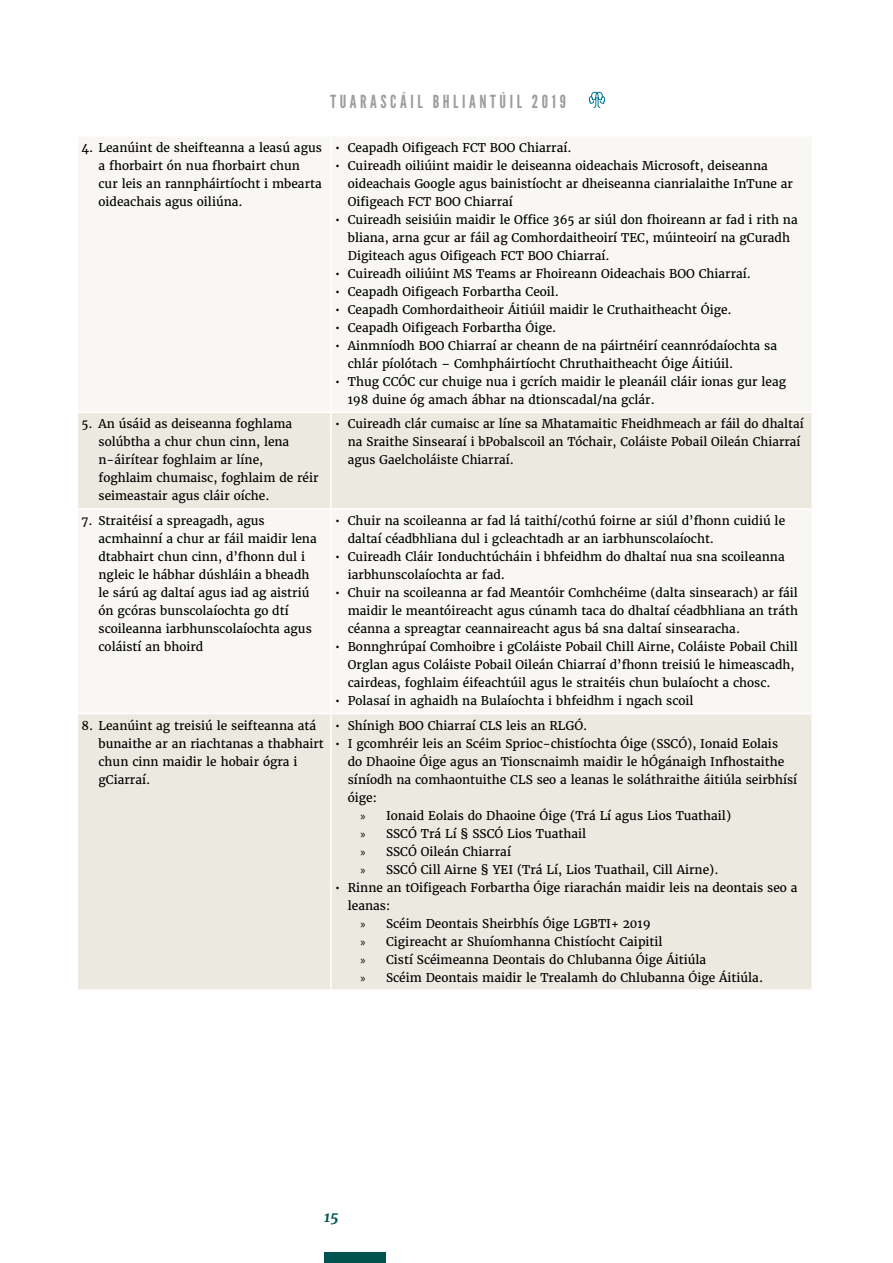
<style>
.page{position:relative;width:893px;height:1263px;background:#fff}
.page>*{position:absolute;margin:0;border:0;box-sizing:border-box;transform-origin:0 0}
.t1{font:18px "League Gothic";letter-spacing:.2em;color:#9d9d9c}
.t2{font:italic 700 15px "Merriweather";color:#00534f}
.t3{font:12px/18px "Merriweather";color:#000}
.s1{font-family:"Myriad Pro"}
</style>
<div class="page">
<div style="left:324px;top:1252px;width:61px;height:11px;background:#00534f"></div>
<svg style="left:589px;top:92px;width:16px;height:16px"></svg>
<div style="left:78px;top:137px;width:733px;height:274px;background:#f8f7f3"></div>
<svg style="left:78px;top:413px;width:733px;height:576px;fill:#eceae0"></svg>
<hr style="left:330px;top:137px;width:2px;height:275px;background:#fff">
<hr style="left:330px;top:413px;width:2px;height:95px;background:#fff">
<hr style="left:77px;top:508px;width:254px;height:2px;background:#fff">
<hr style="left:331px;top:508px;width:482px;height:2px;background:#fff">
<hr style="left:330px;top:510px;width:2px;height:203px;background:#fff">
<hr style="left:77px;top:713px;width:254px;height:1px;background:#fff">
<hr style="left:331px;top:713px;width:482px;height:1px;background:#fff">
<hr style="left:330px;top:714px;width:2px;height:275px;background:#fff">
<h1 class="t1" style="left:330px;top:91px;width:237px">TUARASCÁIL BHLIANTÚIL 2019</h1>
<p class="t3" style="left:99px;top:139px;width:225px;text-indent:-17px">4. Leanúint de sheifteanna a leasú agus a fhorbairt ón nua fhorbairt chun cur leis an rannpháirtíocht i mbearta oideachais agus oiliúna.</p>
<p class="t3" style="left:335px;top:139px;width:238px">• Ceapadh Oifigeach FCT BOO Chiarraí.</p>
<p class="t3" style="left:348px;top:157px;width:447px;text-indent:-13px">• Cuireadh oiliúint maidir le deiseanna oideachais Microsoft, deiseanna oideachais Google agus bainistíocht ar dheiseanna cianrialaithe InTune ar<br>Oifigeach FCT BOO Chiarraí</p>
<p class="t3" style="left:348px;top:211px;width:451px;text-indent:-13px">• Cuireadh seisiúin maidir le Office 365 ar siúl don fhoireann ar fad i rith na bliana, arna gcur ar fáil ag Comhordaitheoirí TEC, múinteoirí na gCuradh<br>Digiteach agus Oifigeach FCT BOO Chiarraí.</p>
<p class="t3" style="left:335px;top:265px;width:418px">• Cuireadh oiliúint MS Teams ar Fhoireann Oideachais BOO Chiarraí.</p>
<p class="t3" style="left:335px;top:283px;width:226px">• Ceapadh Oifigeach Forbartha Ceoil.</p>
<p class="t3" style="left:335px;top:301px;width:398px">• Ceapadh Comhordaitheoir Áitiúil maidir le Cruthaitheacht Óige.</p>
<p class="t3" style="left:335px;top:319px;width:223px">• Ceapadh Oifigeach Forbartha Óige.</p>
<p class="t3" style="left:348px;top:337px;width:431px;text-indent:-13px">• Ainmníodh BOO Chiarraí ar cheann de na páirtnéirí ceannródaíochta sa chlár píolótach – Comhpháirtíocht Chruthaitheacht Óige Áitiúil.</p>
<p class="t3" style="left:348px;top:373px;width:440px;text-indent:-13px">• Thug CCÓC cur chuige nua i gcrích maidir le pleanáil cláir ionas gur leag<br>198 duine óg amach ábhar na dtionscadal/na gclár.</p>
<p class="t3" style="left:99px;top:415px;width:222px;text-indent:-17px">5. An úsáid as deiseanna foghlama solúbtha a chur chun cinn, lena n-áirítear foghlaim ar líne, foghlaim chumaisc, foghlaim de réir seimeastair agus cláir oíche.</p>
<p class="t3" style="left:348px;top:415px;width:457px;text-indent:-13px">• Cuireadh clár cumaisc ar líne sa Mhatamaitic Fheidhmeach ar fáil do dhaltaí na Sraithe Sinsearaí i bPobalscoil an Tóchair, Coláiste Pobail Oileán Chiarraí agus Gaelcholáiste Chiarraí.</p>
<p class="t3" style="left:99px;top:512px;width:220px;text-indent:-17px">7. Straitéisí a spreagadh, agus acmhainní a chur ar fáil maidir lena dtabhairt chun cinn, d’fhonn dul i ngleic le hábhar dúshláin a bheadh le sárú ag daltaí agus iad ag aistriú ón gcóras bunscolaíochta go dtí scoileanna iarbhunscolaíochta agus coláistí an bhoird</p>
<p class="t3" style="left:348px;top:512px;width:439px;text-indent:-13px">• Chuir na scoileanna ar fad lá taithí/cothú foirne ar siúl d’fhonn cuidiú le daltaí céadbhliana dul i gcleachtadh ar an iarbhunscolaíocht.</p>
<p class="t3" style="left:348px;top:548px;width:438px;text-indent:-13px">• Cuireadh Cláir Ionduchtúcháin i bhfeidhm do dhaltaí nua sna scoileanna iarbhunscolaíochta ar fad.</p>
<p class="t3" style="left:348px;top:584px;width:452px;text-align:justify;text-indent:-13px">• Chuir na scoileanna ar fad Meantóir Comhchéime (dalta sinsearach) ar fáil maidir le meantóireacht agus cúnamh taca do dhaltaí céadbhliana an tráth céanna a spreagtar ceannaireacht agus bá sna daltaí sinsearacha.</p>
<p class="t3" style="left:348px;top:638px;width:452px;text-indent:-13px">• Bonnghrúpaí Comhoibre i gColáiste Pobail Chill Airne, Coláiste Pobail Chill<br>Orglan agus Coláiste Pobail Oileán Chiarraí d’fhonn treisiú le himeascadh, cairdeas, foghlaim éifeachtúil agus le straitéis chun bulaíocht a chosc.</p>
<p class="t3" style="left:335px;top:692px;width:360px">• Polasaí in aghaidh na Bulaíochta i bhfeidhm i ngach scoil</p>
<p class="t3" style="left:99px;top:716px;width:227px;text-indent:-17px">8. Leanúint ag treisiú le seifteanna atá bunaithe ar an riachtanas a thabhairt chun cinn maidir le hobair ógra i gCiarraí.</p>
<p class="t3" style="left:335px;top:716px;width:254px">• Shínigh BOO Chiarraí CLS leis an RLGÓ.</p>
<p class="t3" style="left:335px;top:734px;width:445px">• I gcomhréir leis an Scéim Sprioc-chistíochta Óige (SSCÓ), Ionaid Eolais</p>
<p class="t3" style="left:348px;top:752px;width:438px">do Dhaoine Óige agus an Tionscnaimh maidir le hÓgánaigh Infhostaithe</p>
<p class="t3" style="left:348px;top:770px;width:451px">síníodh na comhaontuithe CLS seo a leanas le soláthraithe áitiúla seirbhísí</p>
<p class="t3" style="left:348px;top:788px;width:31px">óige:</p>
<p class="t3" style="left:361px;top:806px;width:372px"><span class="s1">»</span> Ionaid Eolais do Dhaoine Óige (Trá Lí agus Lios Tuathail)</p>
<p class="t3" style="left:361px;top:824px;width:227px"><span class="s1">»</span> SSCÓ Trá Lí § SSCÓ Lios Tuathail</p>
<p class="t3" style="left:361px;top:842px;width:152px"><span class="s1">»</span> SSCÓ Oileán Chiarraí</p>
<p class="t3" style="left:361px;top:860px;width:359px"><span class="s1">»</span> SSCÓ Cill Airne § YEI (Trá Lí, Lios Tuathail, Cill Airne).</p>
<p class="t3" style="left:335px;top:878px;width:464px">• Rinne an tOifigeach Forbartha Óige riarachán maidir leis na deontais seo a</p>
<p class="t3" style="left:348px;top:896px;width:44px">leanas:</p>
<p class="t3" style="left:361px;top:914px;width:291px"><span class="s1">»</span> Scéim Deontais Sheirbhís Óige LGBTI+ 2019</p>
<p class="t3" style="left:361px;top:932px;width:304px"><span class="s1">»</span> Cigireacht ar Shuíomhanna Chistíocht Caipitil</p>
<p class="t3" style="left:361px;top:950px;width:347px"><span class="s1">»</span> Cistí Scéimeanna Deontais do Chlubanna Óige Áitiúla</p>
<p class="t3" style="left:361px;top:968px;width:404px"><span class="s1">»</span> Scéim Deontais maidir le Trealamh do Chlubanna Óige Áitiúla.</p>
<p class="t2" style="left:324px;top:1208px;width:16px">15</p>
</div>
